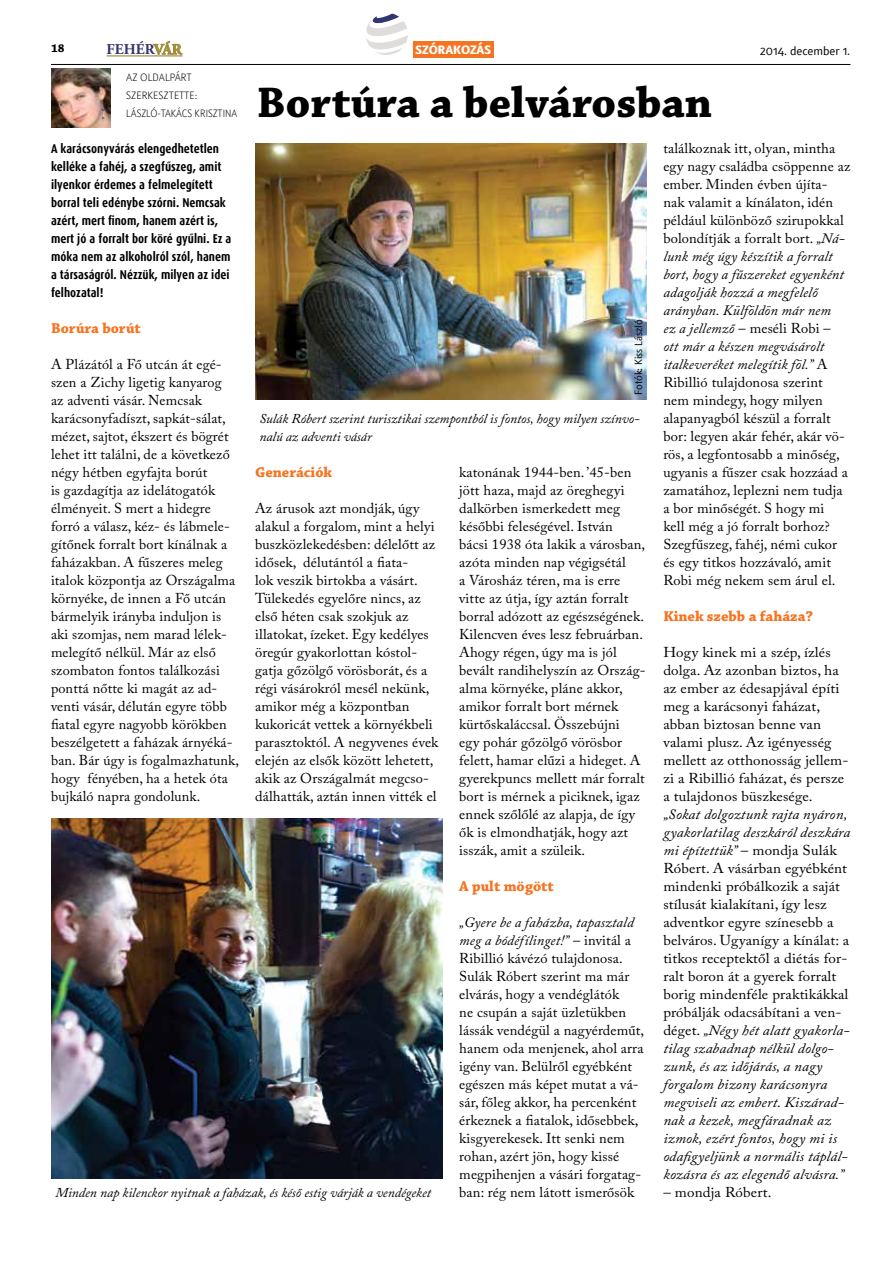
<style>
.page{position:relative;width:893px;height:1263px;background:#fff}
.page>*{position:absolute;margin:0;border:0;box-sizing:border-box;transform-origin:0 0}
.t1{font:700 45px "Chaparral Pro";color:#000}
.t2{font:700 15px "Chaparral Pro";color:#f47421}
.t3{font:700 15px "Adobe Garamond Pro";color:#34346e}
.t4{font:14.25px/18px "Adobe Caslon Pro";letter-spacing:.01em;color:#000}
.t5{font:italic 14.25px/18px "Adobe Caslon Pro";letter-spacing:.01em;color:#000;scale:1.05 1}
.t6{font:14.25px/18px "Adobe Caslon Pro";letter-spacing:.01em;color:#000;scale:1.05 1}
.t7{font:italic 13.5px/18px "Adobe Caslon Pro";color:#000}
.t8{font:700 12.75px/18px "Dax CE Condensed";color:#000}
.t9{font:12px "Textra LT";color:#000}
.t10{font:800 12px "Textra LT";color:#fff}
.t11{font:700 12px "Chaparral Pro";color:#000}
.t12{font:300 10.5px/18px "Textra LT";color:#000}
.t13{font:10.5px "Textra LT";color:#000}
.s1{color:#a38d38}
.s2{font-style:italic}
.s3{font-style:normal}
</style>
<div class="page">
<hr style="left:51px;top:64px;width:799px;height:1px;background:#000">
<svg style="left:153px;top:41px;width:29px;height:14px"></svg>
<hr style="left:107px;top:56px;width:75px;height:1px;background:#87762c">
<svg style="left:366px;top:14px;width:42px;height:41px"></svg>
<div style="left:413px;top:41px;width:81px;height:16px;background:#f47421"></div>
<img style="left:51px;top:68px;width:60px;height:60px">
<img style="left:255px;top:143px;width:391px;height:256px">
<img style="left:51px;top:819px;width:391px;height:360px">
<p class="t11" style="left:51px;top:41px;width:15px">18</p>
<p class="t3" style="left:107px;top:41px;width:77px">FEHÉR<span class="s1">VÁR</span></p>
<p class="t9" style="left:760px;top:43px;width:92px">2014. december 1.</p>
<p class="t10" style="left:416px;top:42px;width:77px">SZÓRAKOZÁS</p>
<p class="t12" style="left:126px;top:68px;width:112px">Az oldalpárt szerkesztette:<br>László-takács krisztina</p>
<h1 class="t1" style="left:257px;top:76px;width:457px">Bortúra a belvárosban</h1>
<p class="t8" style="left:51px;top:140px;width:182px">A karácsonyvárás elengedhetetlen kelléke a fahéj, a szegfűszeg, amit ilyenkor érdemes a felmelegített borral teli edénybe szórni. Nemcsak azért, mert finom, hanem azért is, mert jó a forralt bor köré gyűlni. Ez a móka nem az alkoholról szól, hanem a társaságról. Nézzük, milyen az idei felhozatal!</p>
<p class="t2" style="left:51px;top:319px;width:91px">Borúra borút</p>
<p class="t4" style="left:51px;top:355px;width:189px">A Plázától a Fő utcán át egé&shy;szen a Zichy ligetig kanyarog<br>az adventi vásár. Nemcsak karácsonyfadíszt, sapkát-sálat, mézet, sajtot, ékszert és bögrét lehet itt találni, de a következő négy hétben egyfajta borút<br>is gazdagítja az idelátogatók élményeit. S mert a hidegre forró a válasz, kéz- és lábmele&shy;gítőnek forralt bort kínálnak a faházakban. A fűszeres meleg italok központja az Országalma környéke, de innen a Fő utcán bármelyik irányba induljon is aki szomjas, nem marad lélek&shy;melegítő nélkül. Már az első szombaton fontos találkozási ponttá nőtte ki magát az ad&shy;venti vásár, délután egyre több fiatal egyre nagyobb körökben beszélgetett a faházak árnyéká&shy;ban. Bár úgy is fogalmazhatunk, hogy fényében, ha a hetek óta bujkáló napra gondolunk.</p>
<p class="t13" style="left:632px;top:395px;width:77px;rotate:-90deg">Fotók: Kiss László</p>
<p class="t7" style="left:259px;top:409px;width:382px">Sulák Róbert szerint turisztikai szempontból is fontos, hogy milyen színvo&shy;nalú az adventi vásár</p>
<p class="t2" style="left:255px;top:463px;width:78px">Generációk</p>
<p class="t4" style="left:255px;top:499px;width:185px">Az árusok azt mondják, úgy alakul a forgalom, mint a helyi buszközlekedésben: délelőtt az idősek, délutántól a fiata-<br>lok veszik birtokba a vásárt.<br>Tülekedés egyelőre nincs, az első héten csak szokjuk az illatokat, ízeket. Egy kedélyes öregúr gyakorlottan kóstol&shy;gatja gőzölgő vörösborát, és a régi vásárokról mesél nekünk, amikor még a központban kukoricát vettek a környékbeli parasztoktól. A negyvenes évek elején az elsők között lehetett, akik az Országalmát megcso&shy;dálhatták, aztán innen vitték el</p>
<p class="t4" style="left:459px;top:463px;width:188px">katonának 1944-ben. ’45-ben jött haza, majd az öreghegyi dalkörben ismerkedett meg későbbi feleségével. István<br>bácsi 1938 óta lakik a városban, azóta minden nap végigsétál<br>a Városház téren, ma is erre vitte az útja, így aztán forralt borral adózott az egészségének.<br>Kilencven éves lesz februárban.<br>Ahogy régen, úgy ma is jól bevált randihelyszín az Ország&shy;alma környéke, pláne akkor, amikor forralt bort mérnek kürtőskaláccsal. Összebújni<br>egy pohár gőzölgő vörösbor felett, hamar elűzi a hideget. A gyerekpuncs mellett már forralt bort is mérnek a piciknek, igaz ennek szőlőlé az alapja, de így ők is elmondhatják, hogy azt isszák, amit a szüleik.</p>
<p class="t2" style="left:459px;top:877px;width:96px">A pult mögött</p>
<p class="t4" style="left:459px;top:913px;width:186px"><span class="s2">„Gyere be a faházba, tapasztald meg a bódéfílinget!”</span> – invitál a<br>Ribillió kávézó tulajdonosa.<br>Sulák Róbert szerint ma már elvárás, hogy a vendéglátók<br>ne csupán a saját üzletükben lássák vendégül a nagyérdeműt, hanem oda menjenek, ahol arra igény van. Belülről egyébként egészen más képet mutat a vá&shy;sár, főleg akkor, ha percenként érkeznek a fiatalok, idősebbek, kisgyerekesek. Itt senki nem rohan, azért jön, hogy kissé megpihenjen a vásári forgatag&shy;ban: rég nem látott ismerősök</p>
<p class="t7" style="left:55px;top:1183px;width:377px">Minden nap kilenckor nyitnak a faházak, és késő estig várják a vendégeket</p>
<p class="t4" style="left:663px;top:139px;width:188px">találkoznak itt, olyan, mintha egy nagy családba csöppenne az ember. Minden évben újíta&shy;nak valamit a kínálaton, idén például különböző szirupokkal bolondítják a forralt bort. <span class="s2">„Ná&shy;lunk még úgy készítik a forralt bort, hogy a fűszereket egyenként adagolják hozzá a megfelelő arányban. Külföldön már nem<br>ez a jellemző</span> – meséli Robi –<br><span class="s2">ott már a készen megvásárolt italkeveréket melegítik föl.”</span> A<br>Ribillió tulajdonosa szerint nem mindegy, hogy milyen alapanyagból készül a forralt bor: legyen akár fehér, akár vö&shy;rös, a legfontosabb a minőség, ugyanis a fűszer csak hozzáad a zamatához, leplezni nem tudja a bor minőségét. S hogy mi<br>kell még a jó forralt borhoz?<br>Szegfűszeg, fahéj, némi cukor és egy titkos hozzávaló, amit<br>Robi még nekem sem árul el.</p>
<p class="t2" style="left:663px;top:607px;width:151px">Kinek szebb a faháza?</p>
<p class="t6" style="left:663px;top:643px;width:178px">Hogy kinek mi a szép, ízlés dolga. Az azonban biztos, ha az ember az édesapjával építi meg a karácsonyi faházat, abban biztosan benne van valami plusz. Az igényesség mellett az otthonosság jellem&shy;zi a Ribillió faházat, és persze a tulajdonos büszkesége.</p>
<p class="t5" style="left:663px;top:805px;width:180px">„Sokat dolgoztunk rajta nyáron, gyakorlatilag deszkáról deszkára mi építettük” <span class="s3">– mondja Sulák<br>Róbert. A vásárban egyébként mindenki próbálkozik a saját stílusát kialakítani, így lesz adventkor egyre színesebb a belváros. Ugyanígy a kínálat: a titkos receptektől a diétás for&shy;ralt boron át a gyerek forralt borig mindenféle praktikákkal próbálják odacsábítani a ven&shy;déget.</span> „Négy hét alatt gyakorla&shy;tilag szabadnap nélkül dolgo&shy;zunk, és az időjárás, a nagy forgalom bizony karácsonyra megviseli az embert. Kiszárad&shy;nak a kezek, megfáradnak az izmok, ezért fontos, hogy mi is odafigyeljünk a normális táplál&shy;kozásra és az elegendő alvásra.”</p>
<p class="t6" style="left:663px;top:1183px;width:105px">– mondja Róbert.</p>
</div>
